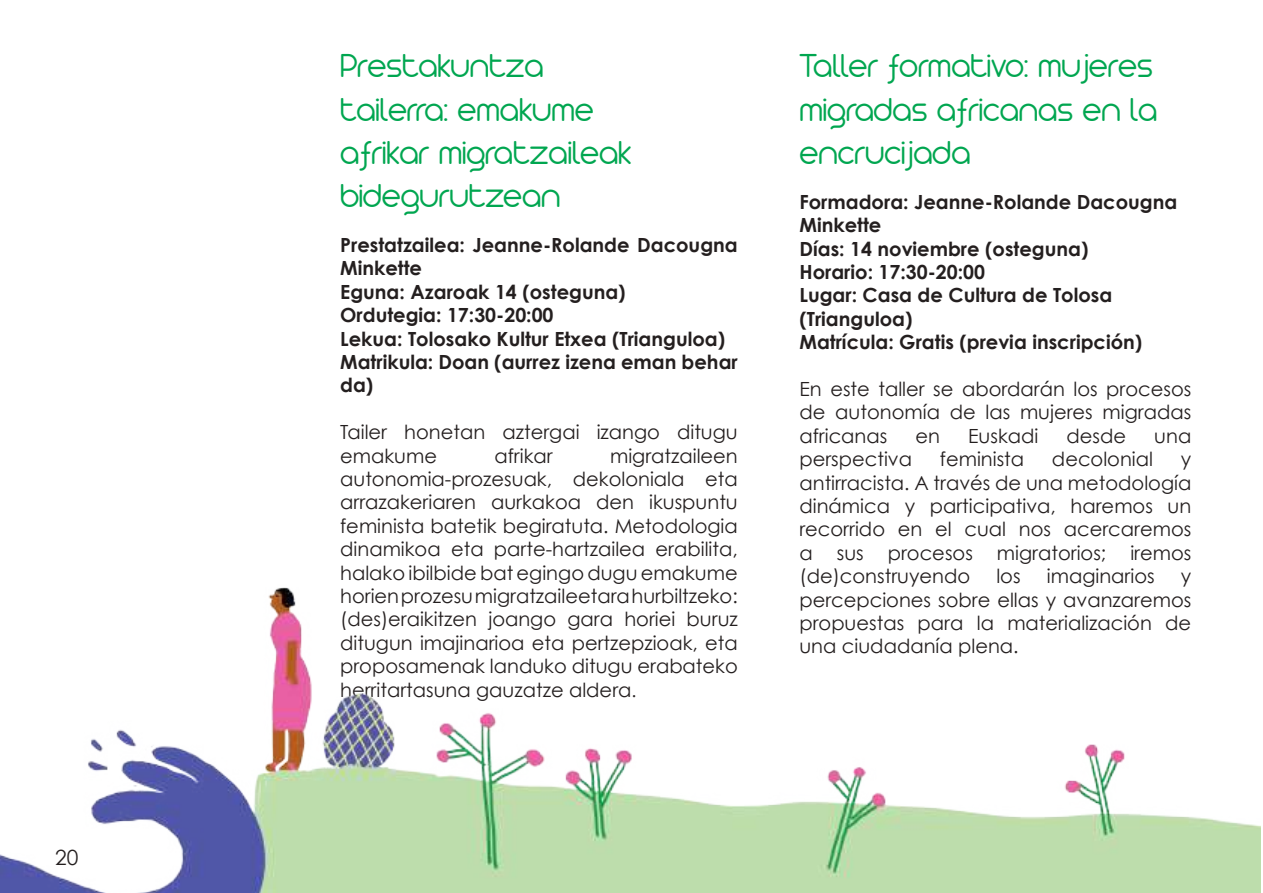
<style>
.page{position:relative;width:1263px;height:893px;background:#fff}
.page>*{position:absolute;margin:0;border:0;box-sizing:border-box;transform-origin:0 0}
.t1{font:300 36px/43.2px "Arista 2.0";color:#00a650}
.t2{font:21px "Century Gothic";color:#241f1f}
.t3{font:19.5px/23.4px "Century Gothic";color:#241f1f;text-align:justify}
.t4{font:700 19.5px/23.4px "Century Gothic";color:#241f1f}
.s1{font-size:18px}
</style>
<div class="page">
<img style="left:0;top:587px;width:1260px;height:306px">
<p class="t2" style="left:55px;top:844px;width:25px">20</p>
<h1 class="t1" style="left:340px;top:41px;width:292px">Prestakuntza tailerra: emakume afrikar migratzaileak bidegurutzean</h1>
<p class="t4" style="left:340px;top:233px;width:399px">Prestatzailea: Jeanne-Rolande Dacougna<br>Minkette<br>Eguna: Azaroak 14 (osteguna)<br>Ordutegia: 17:30-20:00<br>Lekua: Tolosako Kultur Etxea (Trianguloa)<br>Matrikula: Doan (aurrez izena eman behar da)</p>
<p class="t3" style="left:340px;top:420px;width:399px">Tailer honetan aztergai izango ditugu emakume</p>
<p class="t3" style="left:340px;top:443px;width:399px;text-indent:270px">migratzaileen autonomia-prozesuak, dekoloniala eta arrazakeriaren aurkakoa den ikuspuntu feminista batetik begiratuta. Metodologia dinamikoa eta parte-hartzailea erabilita, halako ibilbide bat egingo dugu emakume horien prozesu migratzaileetara hurbiltzeko: (des)eraikitzen joango gara horiei buruz ditugun imajinarioa eta pertzepzioak, eta proposamenak landuko ditugu erabateko herritartasuna gauzatze aldera<span class="s1">.</span></p>
<p class="t3" style="left:494px;top:443px;width:60px">afrikar</p>
<h1 class="t1" style="left:799px;top:41px;width:359px">Taller formativo: mujeres migradas africanas en la encrucijada</h1>
<p class="t4" style="left:799px;top:189px;width:379px">Formadora: Jeanne-Rolande Dacougna<br>Minkette<br>Días: 14 noviembre (osteguna)<br>Horario: 17:30-20:00<br>Lugar: Casa de Cultura de Tolosa (Trianguloa)<br>Matrícula: Gratis (previa inscripción)</p>
<p class="t3" style="left:799px;top:377px;width:393px">En este taller se abordarán los procesos de autonomía de las mujeres migradas africanas</p>
<p class="t3" style="left:915px;top:424px;width:26px">en</p>
<p class="t3" style="left:968px;top:424px;width:72px">Euskadi</p>
<p class="t3" style="left:1066px;top:424px;width:61px">desde</p>
<p class="t3" style="left:1154px;top:424px;width:39px">una</p>
<p class="t3" style="left:799px;top:447px;width:114px">perspectiva</p>
<p class="t3" style="left:940px;top:447px;width:86px">feminista</p>
<p class="t3" style="left:1052px;top:447px;width:103px">decolonial</p>
<p class="t3" style="left:799px;top:447px;width:393px;text-indent:381px">y antirracista. A través de una metodología dinámica y participativa, haremos un recorrido en el cual nos acercaremos a sus procesos migratorios; iremos (de)construyendo</p>
<p class="t3" style="left:996px;top:564px;width:26px">los</p>
<p class="t3" style="left:1047px;top:564px;width:109px">imaginarios</p>
<p class="t3" style="left:799px;top:564px;width:393px;text-indent:381px">y percepciones sobre ellas y avanzaremos propuestas para la materialización de una ciudadanía plena.</p>
</div>
